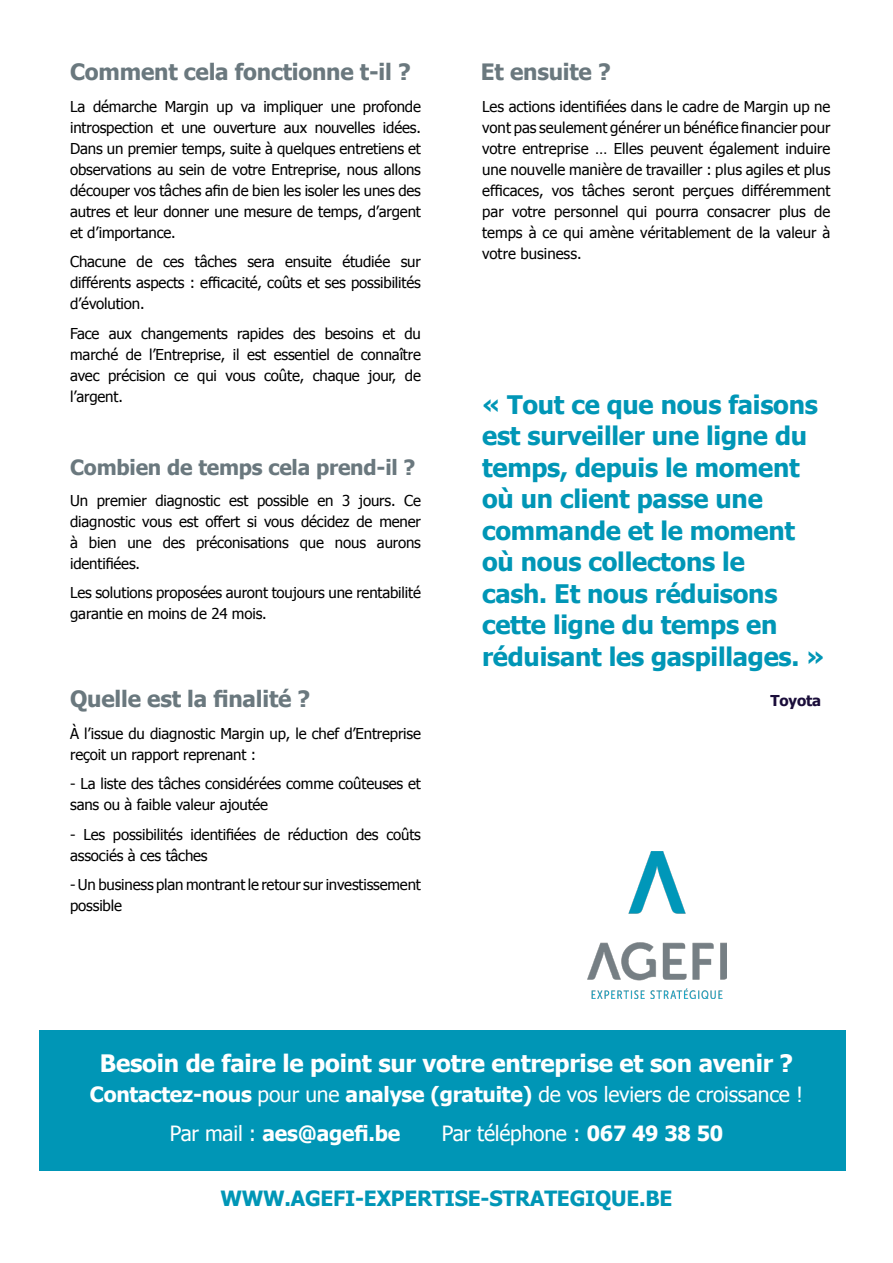
<style>
.page{position:relative;width:893px;height:1263px;background:#fff}
.page>*{position:absolute;margin:0;border:0;box-sizing:border-box;transform-origin:0 0}
.t1{font:700 25.5px/31.5px "Tahoma";letter-spacing:-.01em;color:#0096b6}
.t2{font:700 24px "Tahoma";letter-spacing:-.01em;color:#fff}
.t3{font:700 22.5px "Tahoma";letter-spacing:-.01em;color:#6a787e}
.t4{font:700 21px/39px "Tahoma";letter-spacing:-.01em;color:#fff}
.t5{font:700 21px "Tahoma";letter-spacing:-.01em;color:#0096b6}
.t6{font:700 21px "Tahoma";letter-spacing:-.01em;color:#6a787e}
.t7{font:21px "Tahoma";letter-spacing:-.01em;color:#fff}
.t8{font:15px/21px "Tahoma";letter-spacing:-.01em;color:#000;text-align:justify}
.t9{font:700 15px "Tahoma";letter-spacing:-.01em;color:#1a0d3a}
.s1{font-weight:400}
.s2{font-weight:700}
</style>
<div class="page">
<div style="left:39px;top:1030px;width:807px;height:141px;background:#0096b6"></div>
<img style="left:587px;top:851px;width:140px;height:147px">
<h3 class="t3" style="left:70px;top:56px;width:342px">Comment cela fonctionne t-il ?</h3>
<p class="t8" style="left:70px;top:95px;width:352px">La démarche Margin up va impliquer une profonde introspection et une ouverture aux nouvelles idées.<br>Dans un premier temps, suite à quelques entretiens et observations au sein de votre Entreprise, nous allons découper vos tâches afin de bien les isoler les unes des autres et leur donner une mesure de temps, d’argent et d’importance.</p>
<p class="t8" style="left:70px;top:250px;width:352px">Chacune de ces tâches sera ensuite étudiée sur différents aspects : efficacité, coûts et ses possibilités d’évolution.</p>
<p class="t8" style="left:70px;top:322px;width:352px">Face aux changements rapides des besoins et du marché de l’Entreprise, il est essentiel de connaître avec précision ce qui vous coûte, chaque jour, de l’argent.</p>
<h3 class="t6" style="left:70px;top:453px;width:347px">Combien de temps cela prend-il ?</h3>
<p class="t8" style="left:70px;top:489px;width:352px">Un premier diagnostic est possible en 3 jours. Ce diagnostic vous est offert si vous décidez de mener à bien une des préconisations que nous aurons identifiées.</p>
<p class="t8" style="left:70px;top:582px;width:352px">Les solutions proposées auront toujours une rentabilité garantie en moins de 24 mois.</p>
<h3 class="t3" style="left:70px;top:683px;width:242px">Quelle est la finalité ?</h3>
<p class="t8" style="left:70px;top:722px;width:352px">À l’issue du diagnostic Margin up, le chef d’Entreprise reçoit un rapport reprenant :</p>
<p class="t8" style="left:70px;top:773px;width:352px">- La liste des tâches considérées comme coûteuses et sans ou à faible valeur ajoutée</p>
<p class="t8" style="left:70px;top:823px;width:352px">- Les possibilités identifiées de réduction des coûts associés à ces tâches</p>
<p class="t8" style="left:70px;top:874px;width:352px">- Un business plan montrant le retour sur investissement possible</p>
<h3 class="t3" style="left:481px;top:56px;width:131px">Et ensuite ?</h3>
<p class="t8" style="left:482px;top:95px;width:350px">Les actions identifiées dans le cadre de Margin up ne vont pas seulement générer un bénéfice financier pour votre entreprise … Elles peuvent également induire une nouvelle manière de travailler : plus agiles et plus efficaces, vos tâches seront perçues différemment par votre personnel qui pourra consacrer plus de temps à ce qui amène véritablement de la valeur à votre business.</p>
<h1 class="t1" style="left:482px;top:387px;width:344px">« Tout ce que nous faisons est surveiller une ligne du temps, depuis le moment où un client passe une commande et le moment où nous collectons le<br>cash. Et nous réduisons cette ligne du temps en réduisant les gaspillages. »</h1>
<p class="t9" style="left:770px;top:690px;width:52px">Toyota</p>
<h2 class="t2" style="left:100px;top:1046px;width:695px">Besoin de faire le point sur votre entreprise et son avenir ?</h2>
<h3 class="t4" style="left:170px;top:1073px;width:635px;text-indent:-80px">Contactez-nous <span class="s1">pour une</span> analyse (gratuite) <span class="s1">de vos leviers de croissance !<br>Par mail :</span> aes@agefi.be</h3>
<h3 class="t7" style="left:442px;top:1119px;width:283px">Par téléphone : <span class="s2">067 49 38 50</span></h3>
<h3 class="t5" style="left:220px;top:1184px;width:454px">WWW.AGEFI-EXPERTISE-STRATEGIQUE.BE</h3>
</div>
